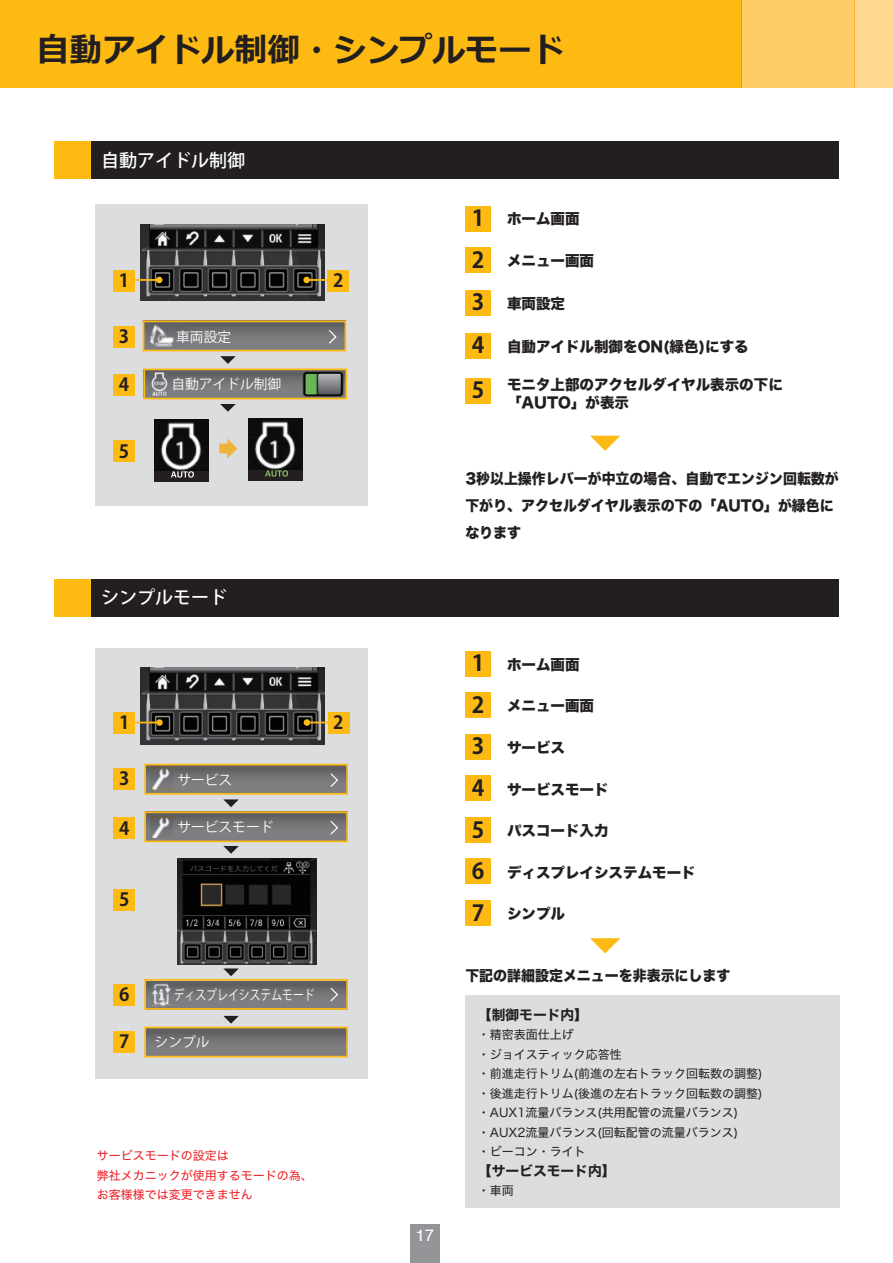
<style>
.page{position:relative;width:893px;height:1263px;background:#fff}
.page>*{position:absolute;margin:0;border:0;box-sizing:border-box;transform-origin:0 0}
.t1{font:700 33px "Meiryo";color:#231f20}
.t2{font:700 22.05px "Koz Go Pr 6 N";color:#231f20}
.t3{font:700 18.15px "Koz Go Pr 6 N";color:#231f20}
.t4{font:500 18px "Koz Go Pr 6 N";color:#fff}
.t5{font:16.5px "Helvetica";color:#fff}
.t6{font:14.55px/17.4px "Hiragino Sans W8";color:#231f20}
.t7{font:14.55px/27px "Hiragino Sans W8";color:#231f20;scale:.96 1}
.t8{font:13.8px "Koz Go Pr 6 N";color:#fff}
.t9{font:13.8px "Hiragino Sans W7";color:#231f20}
.t10{font:13.8px "Koz Go Pr 6 N";color:#fff;scale:.79 1}
.t11{font:12px/19.5px "Hiragino Sans W4";color:#231f20}
.t12{font:12px/19.5px "Hiragino Sans W4";color:#ee1d23}
.s1{font-family:"Koz Go Pr 6 N";font-weight:700;font-size:22.05px}
</style>
<div class="page">
<div style="left:0;top:0;width:741px;height:87px;background:#fcba13"></div>
<div style="left:741px;top:0;width:113px;height:87px;background:#fecc64"></div>
<div style="left:854px;top:0;width:39px;height:87px;background:#fed98f"></div>
<div style="left:54px;top:142px;width:37px;height:37px;background:#fcba13"></div>
<div style="left:91px;top:142px;width:748px;height:37px;background:#231f20"></div>
<div style="left:54px;top:579px;width:37px;height:37px;background:#fcba13"></div>
<div style="left:91px;top:579px;width:748px;height:37px;background:#231f20"></div>
<div style="left:465px;top:995px;width:375px;height:213px;background:#dcdddf"></div>
<svg style="left:590px;top:436px;width:30px;height:15px"></svg>
<div style="left:465px;top:206px;width:26px;height:25px;background:#fcba13"></div>
<div style="left:465px;top:247px;width:26px;height:26px;background:#fcba13"></div>
<div style="left:465px;top:290px;width:26px;height:25px;background:#fcba13"></div>
<div style="left:465px;top:333px;width:26px;height:25px;background:#fcba13"></div>
<div style="left:465px;top:378px;width:26px;height:26px;background:#fcba13"></div>
<svg style="left:590px;top:938px;width:30px;height:15px"></svg>
<div style="left:465px;top:651px;width:26px;height:25px;background:#fcba13"></div>
<div style="left:465px;top:692px;width:26px;height:26px;background:#fcba13"></div>
<div style="left:465px;top:734px;width:26px;height:26px;background:#fcba13"></div>
<div style="left:465px;top:775px;width:26px;height:26px;background:#fcba13"></div>
<div style="left:465px;top:817px;width:26px;height:26px;background:#fcba13"></div>
<div style="left:465px;top:858px;width:26px;height:26px;background:#fcba13"></div>
<div style="left:465px;top:900px;width:26px;height:26px;background:#fcba13"></div>
<div style="left:95px;top:205px;width:272px;height:301px;background:#dcdddf"></div>
<img style="left:141px;top:224px;width:183px;height:77px">
<div style="left:95px;top:648px;width:272px;height:430px;background:#dcdddf"></div>
<img style="left:141px;top:668px;width:184px;height:76px">
<div style="left:143px;top:321px;width:202px;height:28px;background:linear-gradient(to bottom,#606062,#858488)"></div>
<svg style="left:146px;top:371px;width:198px;height:25px;background:#727274"></svg>
<div style="left:146px;top:765px;width:202px;height:28px;background:linear-gradient(to bottom,#606061,#858487)"></div>
<div style="left:146px;top:812px;width:202px;height:28px;background:linear-gradient(to bottom,#606062,#848488)"></div>
<svg style="left:147px;top:982px;width:198px;height:25px;background:#727275"></svg>
<svg style="left:147px;top:1029px;width:198px;height:25px;background:#727275"></svg>
<div style="left:113px;top:270px;width:22px;height:21px;background:#fcba13"></div>
<div style="left:113px;top:326px;width:22px;height:21px;background:#fcba13"></div>
<div style="left:113px;top:374px;width:22px;height:22px;background:#fcba13"></div>
<div style="left:113px;top:441px;width:22px;height:21px;background:#fcba13"></div>
<div style="left:328px;top:270px;width:21px;height:21px;background:#fcba13"></div>
<svg style="left:156px;top:277px;width:6px;height:6px"></svg>
<hr style="left:135px;top:279px;width:24px;height:2px;background:#fcba13">
<div style="left:303px;top:277px;width:7px;height:6px;background:#fcba13;border-radius:50%"></div>
<hr style="left:307px;top:279px;width:24px;height:2px;background:#fcba13">
<div style="left:143px;top:320px;width:203px;height:31px;border:2px solid #fcba13"></div>
<svg style="left:220px;top:356px;width:16px;height:8px"></svg>
<svg style="left:220px;top:404px;width:16px;height:8px"></svg>
<svg style="left:328px;top:329px;width:9px;height:16px"></svg>
<img style="left:147px;top:324px;width:39px;height:24px">
<svg style="left:219px;top:439px;width:18px;height:20px"></svg>
<img style="left:248px;top:419px;width:55px;height:51px">
<div style="left:248px;top:470px;width:55px;height:10px;background:#231f20"></div>
<svg style="left:265px;top:470px;width:23px;height:7px"></svg>
<img style="left:154px;top:420px;width:54px;height:51px">
<div style="left:154px;top:471px;width:54px;height:10px;background:#231f20"></div>
<svg style="left:171px;top:471px;width:23px;height:7px"></svg>
<div style="left:114px;top:712px;width:21px;height:22px;background:#fcba13"></div>
<div style="left:114px;top:768px;width:21px;height:21px;background:#fcba13"></div>
<div style="left:114px;top:818px;width:21px;height:21px;background:#fcba13"></div>
<div style="left:114px;top:889px;width:21px;height:21px;background:#fcba13"></div>
<div style="left:114px;top:984px;width:21px;height:22px;background:#fcba13"></div>
<div style="left:114px;top:1031px;width:21px;height:21px;background:#fcba13"></div>
<div style="left:328px;top:712px;width:21px;height:22px;background:#fcba13"></div>
<svg style="left:156px;top:719px;width:7px;height:7px"></svg>
<svg style="left:135px;top:722px;width:24px;height:1px"></svg>
<div style="left:304px;top:719px;width:6px;height:7px;background:#fcba13;border-radius:50%"></div>
<svg style="left:310px;top:722px;width:18px;height:1px"></svg>
<div style="left:144px;top:764px;width:204px;height:31px;border:2px solid #fcba13"></div>
<div style="left:144px;top:811px;width:204px;height:31px;border:2px solid #fcba13"></div>
<div style="left:144px;top:979px;width:204px;height:31px;border:2px solid #fcba13"></div>
<div style="left:144px;top:1026px;width:204px;height:31px;border:2px solid #fcba13"></div>
<svg style="left:223px;top:799px;width:16px;height:8px"></svg>
<svg style="left:223px;top:846px;width:16px;height:8px"></svg>
<svg style="left:223px;top:968px;width:16px;height:8px"></svg>
<svg style="left:223px;top:1016px;width:16px;height:7px"></svg>
<svg style="left:329px;top:772px;width:10px;height:16px"></svg>
<svg style="left:329px;top:819px;width:10px;height:17px"></svg>
<svg style="left:329px;top:986px;width:10px;height:17px"></svg>
<img style="left:177px;top:858px;width:140px;height:106px">
<div style="left:143px;top:368px;width:204px;height:31px;border:2px solid #fcba13"></div>
<img style="left:303px;top:371px;width:40px;height:25px">
<img style="left:150px;top:768px;width:22px;height:21px">
<img style="left:150px;top:816px;width:22px;height:22px">
<img style="left:150px;top:372px;width:19px;height:24px">
<img style="left:151px;top:983px;width:19px;height:23px">
<div style="left:410px;top:1224px;width:30px;height:39px;background:#939598"></div>
<h1 class="t1" style="left:37px;top:27px;width:529px">自動アイドル制御・シンプルモード</h1>
<h3 class="t4" style="left:101px;top:150px;width:145px">自動アイドル制御</h3>
<h3 class="t3" style="left:119px;top:270px;width:12px">1</h3>
<h3 class="t3" style="left:119px;top:326px;width:12px">3</h3>
<h3 class="t3" style="left:119px;top:374px;width:12px">4</h3>
<h3 class="t3" style="left:119px;top:441px;width:12px">5</h3>
<p class="t8" style="left:176px;top:329px;width:56px">車両設定</p>
<p class="t8" style="left:171px;top:376px;width:111px">自動アイドル制御</p>
<h3 class="t3" style="left:333px;top:270px;width:12px">2</h3>
<h3 class="t4" style="left:101px;top:588px;width:127px">シンプルモード</h3>
<h3 class="t3" style="left:119px;top:712px;width:12px">1</h3>
<h3 class="t3" style="left:119px;top:768px;width:12px">3</h3>
<h3 class="t3" style="left:119px;top:818px;width:12px">4</h3>
<h3 class="t3" style="left:119px;top:889px;width:12px">5</h3>
<p class="t8" style="left:177px;top:772px;width:56px">サービス</p>
<p class="t8" style="left:177px;top:819px;width:98px">サービスモード</p>
<h3 class="t3" style="left:333px;top:712px;width:12px">2</h3>
<h3 class="t3" style="left:119px;top:984px;width:12px">6</h3>
<h3 class="t3" style="left:119px;top:1031px;width:12px">7</h3>
<p class="t10" style="left:174px;top:987px;width:180px">ディスプレイシステムモード</p>
<p class="t8" style="left:155px;top:1034px;width:56px">シンプル</p>
<p class="t12" style="left:97px;top:1145px;width:217px">サービスモードの設定は<br>弊社メカニックが使用するモードの為、お客様様では変更できません</p>
<p class="t6" style="left:472px;top:211px;width:109px"><span class="s1">1</span> ホーム画面</p>
<p class="t6" style="left:472px;top:252px;width:124px"><span class="s1">2</span> メニュー画面</p>
<p class="t6" style="left:472px;top:295px;width:95px"><span class="s1">3</span> 車両設定</p>
<p class="t6" style="left:472px;top:338px;width:279px"><span class="s1">4</span> 自動アイドル制御をON(緑色)にする</p>
<p class="t6" style="left:507px;top:376px;width:277px">モニタ上部のアクセルダイヤル表示の下に「AUTO」が表示</p>
<h2 class="t2" style="left:472px;top:378px;width:14px">5</h2>
<p class="t7" style="left:465px;top:465px;width:391px">3秒以上操作レバーが中立の場合、自動でエンジン回転数が下がり、アクセルダイヤル表示の下の「AUTO」が緑色になります</p>
<h3 class="t5" style="left:416px;top:1223px;width:20px">17</h3>
<p class="t6" style="left:472px;top:656px;width:109px"><span class="s1">1</span> ホーム画面</p>
<p class="t6" style="left:472px;top:697px;width:124px"><span class="s1">2</span> メニュー画面</p>
<p class="t6" style="left:472px;top:739px;width:95px"><span class="s1">3</span> サービス</p>
<p class="t6" style="left:472px;top:781px;width:138px"><span class="s1">4</span> サービスモード</p>
<p class="t6" style="left:472px;top:822px;width:138px"><span class="s1">5</span> パスコード入力</p>
<p class="t6" style="left:472px;top:864px;width:226px"><span class="s1">6</span> ディスプレイシステムモード</p>
<p class="t6" style="left:472px;top:905px;width:95px"><span class="s1">7</span> シンプル</p>
<p class="t7" style="left:465px;top:962px;width:278px">下記の詳細設定メニューを非表示にします</p>
<p class="t9" style="left:478px;top:1004px;width:112px">【制御モード内】</p>
<p class="t11" style="left:478px;top:1024px;width:286px">・精密表面仕上げ<br>・ジョイスティック応答性<br>・前進走行トリム(前進の左右トラック回転数の調整)・後進走行トリム(後進の左右トラック回転数の調整)・AUX1流量バランス(共用配管の流量バランス)・AUX2流量バランス(回転配管の流量バランス)<br>・ビーコン・ライト</p>
<p class="t9" style="left:478px;top:1160px;width:139px">【サービスモード内】</p>
<p class="t11" style="left:478px;top:1180px;width:37px">・車両</p>
</div>
